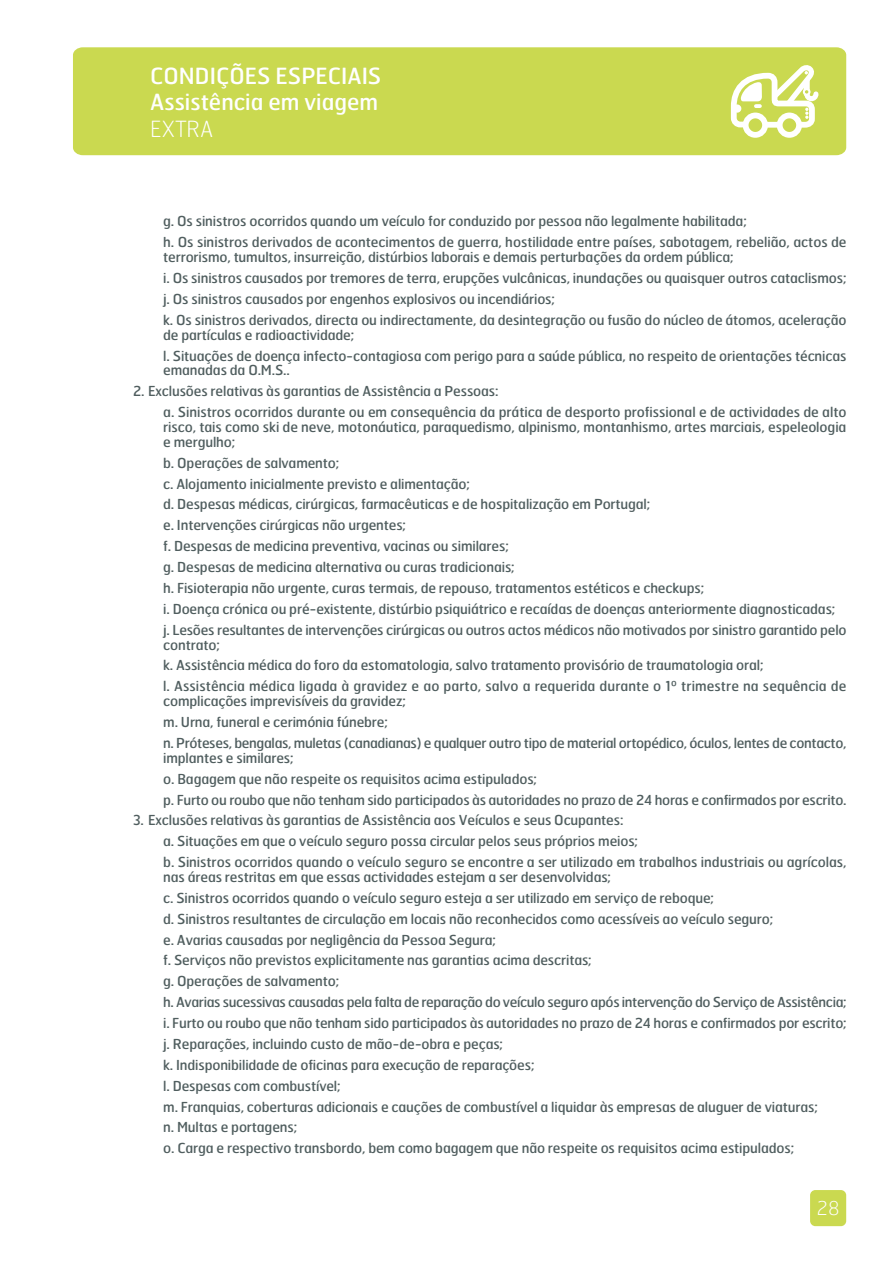
<style>
.page{position:relative;width:893px;height:1263px;background:#fff}
.page>*{position:absolute;margin:0;border:0;box-sizing:border-box;transform-origin:0 0}
.t1{font:22.35px/26.5px "Hermes";color:#fff}
.t2{font:100 22.35px "Hermes";color:#fff}
.t3{font:100 19.05px "Hermes";color:#fff}
.t4{font:13.8px/20.9px "Hermes";letter-spacing:-.01em;color:#505e5f}
</style>
<div class="page">
<div style="left:73px;top:47px;width:773px;height:108px;background:#cad950"></div>
<div style="left:810px;top:1190px;width:36px;height:36px;background:#cad950;border-radius:5px"></div>
<svg style="left:743px;top:113px;width:25px;height:25px"></svg>
<svg style="left:777px;top:113px;width:25px;height:25px"></svg>
<svg style="left:728px;top:62px;width:93px;height:69px"></svg>
<h1 class="t1" style="left:150px;top:64px;width:233px">CONDIÇÕES ESPECIAIS<br>Assistência em viagem</h1>
<h1 class="t2" style="left:150px;top:120px;width:65px">EXTRA</h1>
<p class="t4" style="left:163px;top:212px;width:685px">g. Os sinistros ocorridos quando um veículo for conduzido por pessoa não legalmente habilitada;<br>h. Os sinistros derivados de acontecimentos de guerra, hostilidade entre países, sabotagem, rebelião, actos de</p>
<p class="t4" style="left:163px;top:248px;width:685px">terrorismo, tumultos, insurreição, distúrbios laborais e demais perturbações da ordem pública;<br>i. Os sinistros causados por tremores de terra, erupções vulcânicas, inundações ou quaisquer outros cataclismos; j. Os sinistros causados por engenhos explosivos ou incendiários;<br>k. Os sinistros derivados, directa ou indirectamente, da desintegração ou fusão do núcleo de átomos, aceleração</p>
<p class="t4" style="left:163px;top:325px;width:685px">de partículas e radioactividade;<br>l. Situações de doença infecto-contagiosa com perigo para a saúde pública, no respeito de orientações técnicas</p>
<p class="t4" style="left:163px;top:361px;width:128px">emanadas da O.M.S..</p>
<p class="t4" style="left:163px;top:382px;width:685px;text-indent:-30px">2. Exclusões relativas às garantias de Assistência a Pessoas:<br>a. Sinistros ocorridos durante ou em consequência da prática de desporto profissional e de actividades de alto</p>
<p class="t4" style="left:163px;top:420px;width:685px;line-height:14.9px">risco, tais como ski de neve, motonáutica, paraquedismo, alpinismo, montanhismo, artes marciais, espeleologia e mergulho;</p>
<p class="t4" style="left:163px;top:453px;width:685px">b. Operações de salvamento;<br>c. Alojamento inicialmente previsto e alimentação;<br>d. Despesas médicas, cirúrgicas, farmacêuticas e de hospitalização em Portugal;<br>e. Intervenções cirúrgicas não urgentes;<br>f. Despesas de medicina preventiva, vacinas ou similares;<br>g. Despesas de medicina alternativa ou curas tradicionais;<br>h. Fisioterapia não urgente, curas termais, de repouso, tratamentos estéticos e checkups;<br>i. Doença crónica ou pré-existente, distúrbio psiquiátrico e recaídas de doenças anteriormente diagnosticadas;<br>j. Lesões resultantes de intervenções cirúrgicas ou outros actos médicos não motivados por sinistro garantido pelo</p>
<p class="t4" style="left:163px;top:635px;width:685px">contrato;<br>k. Assistência médica do foro da estomatologia, salvo tratamento provisório de traumatologia oral;<br>l. Assistência médica ligada à gravidez e ao parto, salvo a requerida durante o 1º trimestre na sequência de</p>
<p class="t4" style="left:163px;top:692px;width:685px">complicações imprevisíveis da gravidez;<br>m. Urna, funeral e cerimónia fúnebre;<br>n. Próteses, bengalas, muletas (canadianas) e qualquer outro tipo de material ortopédico, óculos, lentes de contacto,</p>
<p class="t4" style="left:163px;top:748px;width:685px">implantes e similares;<br>o. Bagagem que não respeite os requisitos acima estipulados;<br>p. Furto ou roubo que não tenham sido participados às autoridades no prazo de 24 horas e confirmados por escrito.</p>
<p class="t4" style="left:163px;top:811px;width:685px;text-indent:-30px">3. Exclusões relativas às garantias de Assistência aos Veículos e seus Ocupantes:<br>a. Situações em que o veículo seguro possa circular pelos seus próprios meios;<br>b. Sinistros ocorridos quando o veículo seguro se encontre a ser utilizado em trabalhos industriais ou agrícolas,</p>
<p class="t4" style="left:163px;top:867px;width:685px">nas áreas restritas em que essas actividades estejam a ser desenvolvidas;<br>c. Sinistros ocorridos quando o veículo seguro esteja a ser utilizado em serviço de reboque;<br>d. Sinistros resultantes de circulação em locais não reconhecidos como acessíveis ao veículo seguro;<br>e. Avarias causadas por negligência da Pessoa Segura;<br>f. Serviços não previstos explicitamente nas garantias acima descritas;<br>g. Operações de salvamento;<br>h. Avarias sucessivas causadas pela falta de reparação do veículo seguro após intervenção do Serviço de Assistência; i. Furto ou roubo que não tenham sido participados às autoridades no prazo de 24 horas e confirmados por escrito; j. Reparações, incluindo custo de mão-de-obra e peças;<br>k. Indisponibilidade de oficinas para execução de reparações;<br>l. Despesas com combustível;<br>m. Franquias, coberturas adicionais e cauções de combustível a liquidar às empresas de aluguer de viaturas;<br>n. Multas e portagens;<br>o. Carga e respectivo transbordo, bem como bagagem que não respeite os requisitos acima estipulados;</p>
<h2 class="t3" style="left:817px;top:1200px;width:24px">28</h2>
</div>
